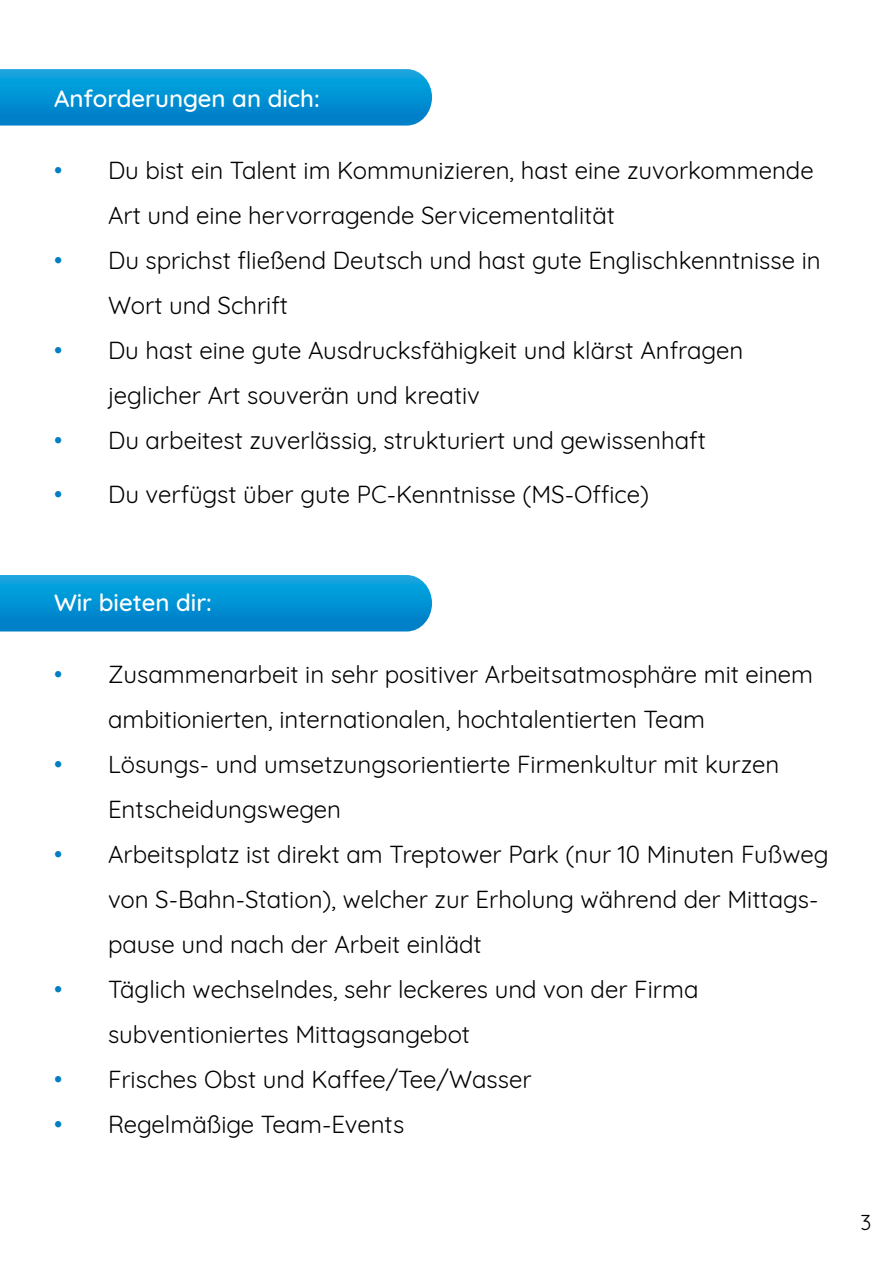
<style>
.page{position:relative;width:893px;height:1263px;background:#fff}
.page>*{position:absolute;margin:0;border:0;box-sizing:border-box;transform-origin:0 0}
.t1{font:24px/45px "Quicksand";color:#000}
.t2{font:500 24px "Quicksand";color:#fff}
.t3{font:21px "Quicksand";color:#000}
.s1{color:#007fc4}
</style>
<div class="page">
<svg style="left:0;top:69px;width:432px;height:57px;background:#0893d4"></svg>
<svg style="left:0;top:575px;width:432px;height:56px;background:#0692d4"></svg>
<p class="t2" style="left:54px;top:79px;width:267px">Anforderungen an dich:</p>
<p class="t1" style="left:108px;top:145px;width:707px;text-indent:-54px"><span class="s1">•</span> Du bist ein Talent im Kommunizieren, hast eine zuvorkommende<br>Art und eine hervorragende Servicementalität</p>
<p class="t1" style="left:108px;top:235px;width:714px;text-indent:-54px"><span class="s1">•</span> Du sprichst fließend Deutsch und hast gute Englischkenntnisse in<br>Wort und Schrift</p>
<p class="t1" style="left:108px;top:325px;width:637px;text-indent:-54px"><span class="s1">•</span> Du hast eine gute Ausdrucksfähigkeit und klärst Anfragen jeglicher Art souverän und kreativ</p>
<p class="t1" style="left:54px;top:415px;width:653px"><span class="s1">•</span> Du arbeitest zuverlässig, strukturiert und gewissenhaft</p>
<p class="t1" style="left:54px;top:469px;width:597px"><span class="s1">•</span> Du verfügst über gute PC-Kenntnisse (MS-Office)</p>
<p class="t2" style="left:54px;top:583px;width:159px">Wir bieten dir:</p>
<p class="t1" style="left:108px;top:649px;width:707px;text-indent:-54px"><span class="s1">•</span> Zusammenarbeit in sehr positiver Arbeitsatmosphäre mit einem ambitionierten, internationalen, hochtalentierten Team</p>
<p class="t1" style="left:108px;top:739px;width:673px;text-indent:-54px"><span class="s1">•</span> Lösungs- und umsetzungsorientierte Firmenkultur mit kurzen<br>Entscheidungswegen</p>
<p class="t1" style="left:108px;top:829px;width:722px;text-indent:-54px"><span class="s1">•</span> Arbeitsplatz ist direkt am Treptower Park (nur 10 Minuten Fußweg von S-Bahn-Station), welcher zur Erholung während der Mittags&shy;pause und nach der Arbeit einlädt</p>
<p class="t1" style="left:108px;top:964px;width:592px;text-indent:-54px"><span class="s1">•</span> Täglich wechselndes, sehr leckeres und von der Firma subventioniertes Mittagsangebot</p>
<p class="t1" style="left:54px;top:1054px;width:479px"><span class="s1">•</span> Frisches Obst und Kaffee/Tee/Wasser</p>
<p class="t1" style="left:54px;top:1099px;width:352px"><span class="s1">•</span> Regelmäßige Team-Events</p>
<p class="t3" style="left:860px;top:1206px;width:12px">3</p>
</div>
